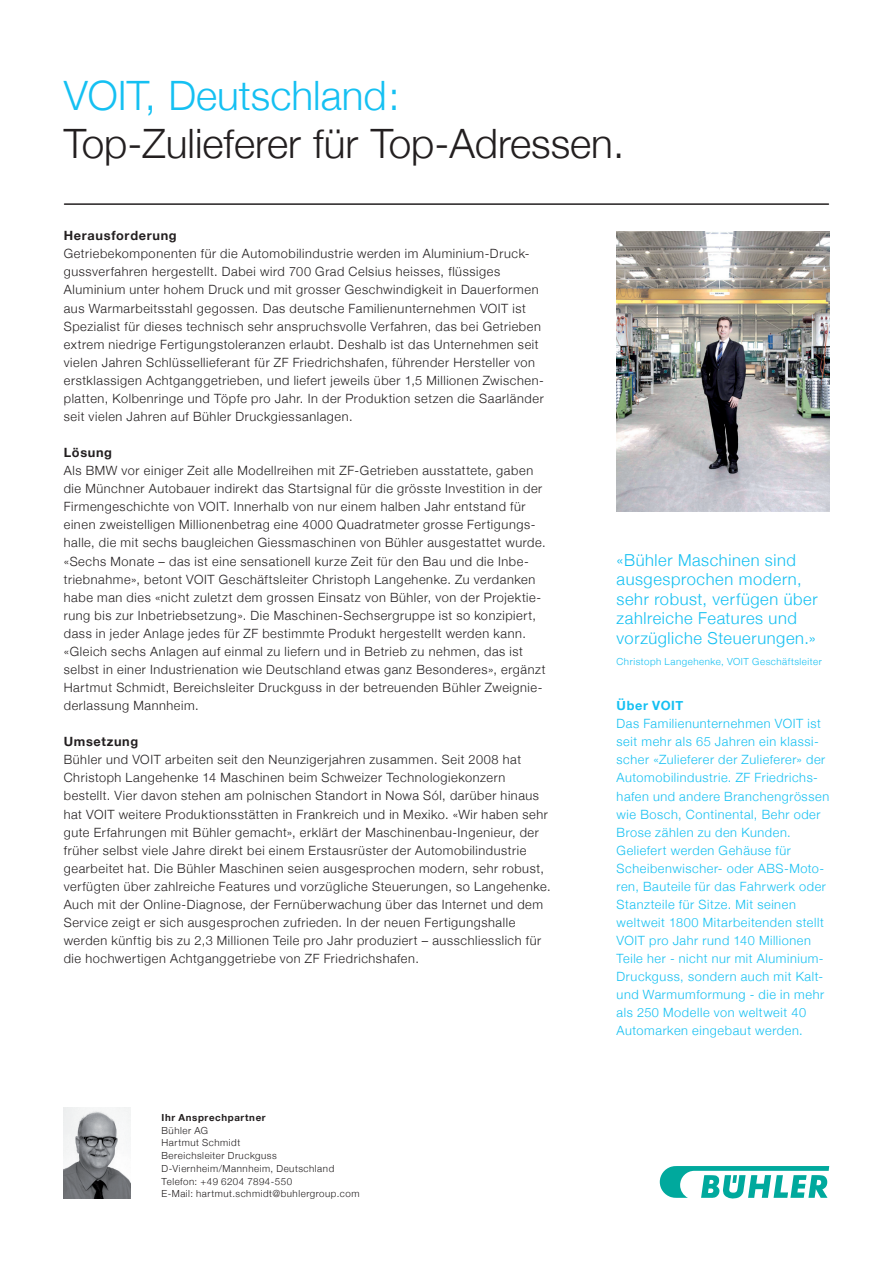
<style>
.page{position:relative;width:893px;height:1263px;background:#fff}
.page>*{position:absolute;margin:0;border:0;box-sizing:border-box;transform-origin:0 0}
.t1{font:300 40.5px "Helvetica Neue";color:#231f20}
.t2{font:300 40.5px "Helvetica Neue";color:#15c0f2}
.t3{font:300 16.5px/19.5px "Helvetica Neue";letter-spacing:.035em;color:#15c0f2}
.t4{font:300 12.75px/18px "Helvetica Neue";letter-spacing:.045em;color:#231f20}
.t5{font:300 12.75px/18px "Helvetica Neue";letter-spacing:.045em;color:#15c0f2}
.t6{font:700 12.75px "Helvetica Neue";letter-spacing:.05em;color:#231f20}
.t7{font:700 12.75px "Helvetica Neue";letter-spacing:.05em;color:#15c0f2}
.t8{font:300 9.75px/12.8px "Helvetica Neue";letter-spacing:.055em;color:#231f20}
.t9{font:300 9.75px "Helvetica Neue";letter-spacing:.055em;color:#15c0f2}
.t10{font:700 9.75px "Helvetica Neue";letter-spacing:.065em;color:#231f20}
</style>
<div class="page">
<svg style="left:660px;top:1166px;width:169px;height:33px"></svg>
<hr style="left:65px;top:203px;width:763px;height:2px;background:#231f20">
<img style="left:617px;top:232px;width:212px;height:279px">
<img style="left:64px;top:1108px;width:67px;height:90px">
<h1 class="t2" style="left:64px;top:63px;width:337px">VOIT, Deutschland:</h1>
<h1 class="t1" style="left:64px;top:111px;width:562px">Top-Zulieferer für Top-Adressen.</h1>
<p class="t6" style="left:64px;top:226px;width:114px">Herausforderung</p>
<p class="t4" style="left:64px;top:244px;width:482px">Getriebekomponenten für die Automobilindustrie werden im Aluminium-Druck&shy;gussverfahren hergestellt. Dabei wird 700 Grad Celsius heisses, flüssiges Aluminium unter hohem Druck und mit grosser Geschwindigkeit in Dauerformen aus Warmarbeitsstahl gegossen. Das deutsche Familienunternehmen VOIT ist Spezialist für dieses technisch sehr anspruchsvolle Verfahren, das bei Getrieben extrem niedrige Fertigungstoleranzen erlaubt. Deshalb ist das Unternehmen seit vielen Jahren Schlüssellieferant für ZF Friedrichshafen, führender Hersteller von erstklassigen Achtganggetrieben, und liefert jeweils über 1,5 Millionen Zwischen&shy;platten, Kolbenringe und Töpfe pro Jahr. In der Produktion setzen die Saarländer seit vielen Jahren auf Bühler Druckgiessanlagen.</p>
<p class="t6" style="left:64px;top:443px;width:50px">Lösung</p>
<p class="t4" style="left:64px;top:461px;width:483px">Als BMW vor einiger Zeit alle Modellreihen mit ZF-Getrieben ausstattete, gaben die Münchner Autobauer indirekt das Startsignal für die grösste Investition in der Firmengeschichte von VOIT. Innerhalb von nur einem halben Jahr entstand für einen zweistelligen Millionenbetrag eine 4000 Quadratmeter grosse Fertigungs&shy;halle, die mit sechs baugleichen Giessmaschinen von Bühler ausgestattet wurde. «Sechs Monate – das ist eine sensationell kurze Zeit für den Bau und die Inbe&shy;triebnahme», betont VOIT Geschäftsleiter Christoph Langehenke. Zu verdanken habe man dies «nicht zuletzt dem grossen Einsatz von Bühler, von der Projektie&shy;rung bis zur Inbetriebsetzung». Die Maschinen-Sechsergruppe ist so konzipiert, dass in jeder Anlage jedes für ZF bestimmte Produkt hergestellt werden kann. «Gleich sechs Anlagen auf einmal zu liefern und in Betrieb zu nehmen, das ist selbst in einer Industrienation wie Deutschland etwas ganz Besonderes», ergänzt Hartmut Schmidt, Bereichsleiter Druckguss in der betreuenden Bühler Zweignie&shy;derlassung Mannheim.</p>
<p class="t6" style="left:64px;top:732px;width:76px">Umsetzung</p>
<p class="t4" style="left:64px;top:750px;width:488px">Bühler und VOIT arbeiten seit den Neunzigerjahren zusammen. Seit 2008 hat Christoph Langehenke 14 Maschinen beim Schweizer Technologiekonzern bestellt. Vier davon stehen am polnischen Standort in Nowa Sól, darüber hinaus hat VOIT weitere Produktionsstätten in Frankreich und in Mexiko. «Wir haben sehr gute Erfahrungen mit Bühler gemacht», erklärt der Maschinenbau-Ingenieur, der früher selbst viele Jahre direkt bei einem Erstausrüster der Automobilindustrie gearbeitet hat. Die Bühler Maschinen seien ausgesprochen modern, sehr robust, verfügten über zahlreiche Features und vorzügliche Steuerungen, so Langehenke.<br>Auch mit der Online-Diagnose, der Fernüberwachung über das Internet und dem Service zeigt er sich ausgesprochen zufrieden. In der neuen Fertigungshalle werden künftig bis zu 2,3 Millionen Teile pro Jahr produziert – ausschliesslich für die hochwertigen Achtganggetriebe von ZF Friedrichshafen.</p>
<p class="t10" style="left:162px;top:1110px;width:106px">Ihr Ansprechpartner</p>
<p class="t8" style="left:162px;top:1123px;width:199px">Bühler AG<br>Hartmut Schmidt<br>Bereichsleiter Druckguss<br>D-Viernheim/Mannheim, Deutschland<br>Telefon: +49 6204 7894-550<br>E-Mail: hartmut.schmidt@buhlergroup.com</p>
<p class="t3" style="left:617px;top:549px;width:203px">«Bühler Maschinen sind ausgesprochen modern, sehr robust, verfügen über zahlreiche Features und vorzügliche Steuerungen.»</p>
<p class="t9" style="left:617px;top:653px;width:207px">Christoph Langehenke, VOIT Geschäftsleiter</p>
<p class="t7" style="left:617px;top:696px;width:68px">Über VOIT</p>
<p class="t5" style="left:617px;top:714px;width:214px">Das Familienunternehmen VOIT ist seit mehr als 65 Jahren ein klassi&shy;scher «Zulieferer der Zulieferer» der Automobilindustrie. ZF Friedrichs&shy;hafen und andere Branchengrössen wie Bosch, Continental, Behr oder Brose zählen zu den Kunden.<br>Geliefert werden Gehäuse für Scheibenwischer- oder ABS-Moto&shy;ren, Bauteile für das Fahrwerk oder Stanzteile für Sitze. Mit seinen weltweit 1800 Mitarbeitenden stellt VOIT pro Jahr rund 140 Millionen Teile her - nicht nur mit Aluminium-Druckguss, sondern auch mit Kalt&shy;und Warmumformung - die in mehr als 250 Modelle von weltweit 40<br>Automarken eingebaut werden.</p>
</div>
